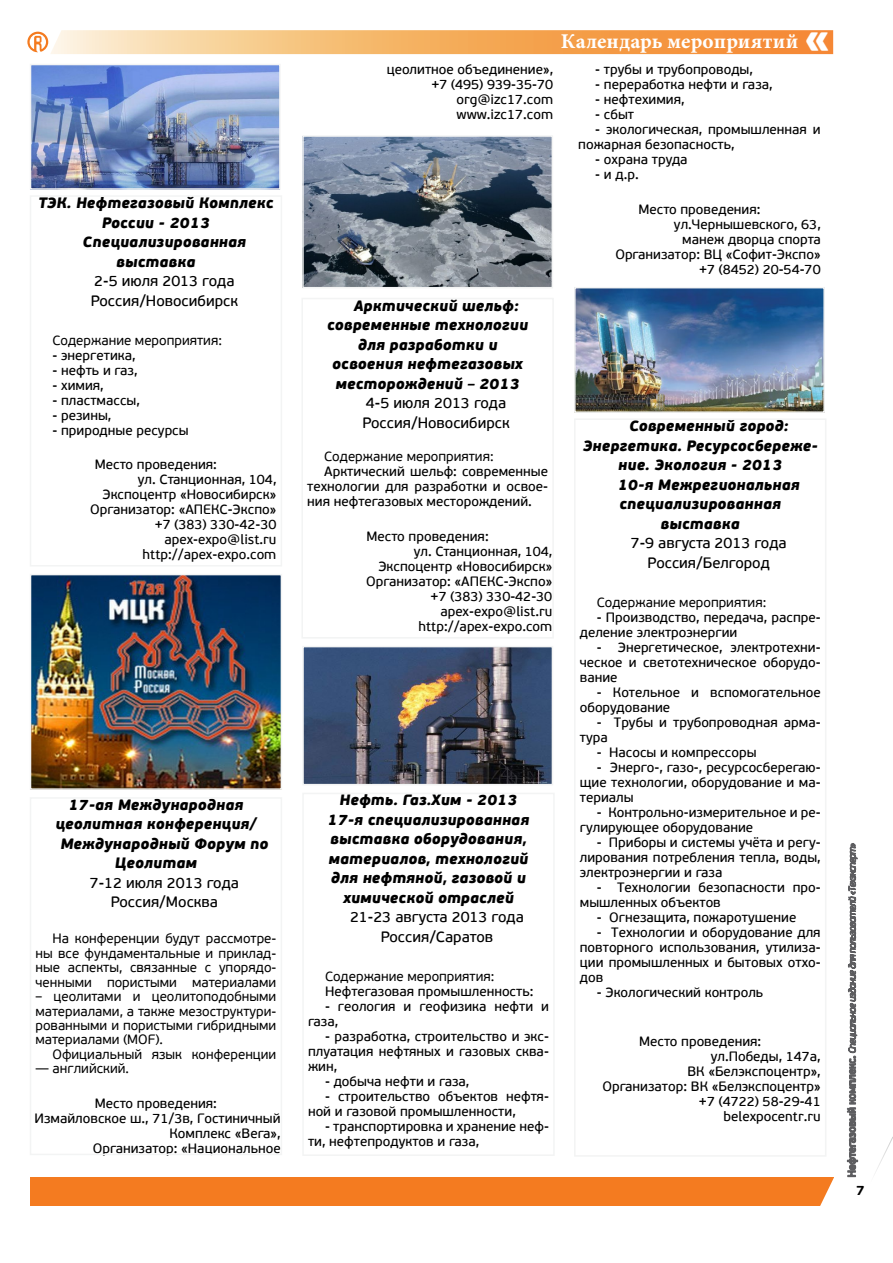
<style>
.page{position:relative;width:893px;height:1263px;background:#fff}
.page>*{position:absolute;margin:0;border:0;box-sizing:border-box;transform-origin:0 0}
.t1{font:21px "Minion Pro Bold Capt";letter-spacing:.01em;color:#fff}
.t2{font:italic 900 15px/19.5px "PF Beau Sans Pro";color:#000;text-align:center}
.t3{font:15px/19.5px "PF Beau Sans Pro Bbook";color:#000;text-align:center}
.t4{font:13.5px/15px "PF Beau Sans Pro Bbook";color:#000}
.t5{font:13.5px/14.4px "PF Beau Sans Pro";color:#000;text-align:justify}
.t6{font:700 13.5px "PF Beau Sans Pro";color:#000}
</style>
<div class="page">
<div style="left:30px;top:1177px;width:803px;height:28px;background:#f47b20"></div>
<svg style="left:815px;top:843px;width:78px;height:363px"></svg>
<img style="left:305px;top:138px;width:245px;height:147px">
<div style="left:302px;top:135px;width:251px;height:153px;border:2px solid #f3f4f4"></div>
<div style="left:301px;top:298px;width:253px;height:341px;border:2px solid #f3f4f4"></div>
<img style="left:33px;top:67px;width:245px;height:120px">
<div style="left:30px;top:64px;width:251px;height:126px;border:2px solid #f3f4f4"></div>
<div style="left:30px;top:195px;width:252px;height:371px;border:2px solid #f3f4f4"></div>
<img style="left:33px;top:577px;width:246px;height:210px">
<div style="left:30px;top:574px;width:252px;height:216px;border:2px solid #f3f4f4"></div>
<div style="left:30px;top:797px;width:252px;height:358px;border:2px solid #f3f4f4"></div>
<img style="left:305px;top:649px;width:245px;height:133px">
<div style="left:302px;top:646px;width:251px;height:139px;border:2px solid #f3f4f4"></div>
<div style="left:302px;top:793px;width:253px;height:363px;border:2px solid #f3f4f4"></div>
<img style="left:577px;top:290px;width:245px;height:120px">
<div style="left:574px;top:287px;width:251px;height:126px;border:2px solid #f3f4f4"></div>
<div style="left:574px;top:418px;width:252px;height:739px;border:2px solid #f3f4f4"></div>
<svg style="left:27px;top:30px;width:806px;height:24px;background:#f6b571"></svg>
<p class="t2" style="left:38px;top:193px;width:237px">ТЭК. Нефтегазовый Комплекс</p>
<p class="t2" style="left:102px;top:213px;width:110px">России - 2013</p>
<p class="t2" style="left:83px;top:232px;width:165px">Специализированная</p>
<p class="t2" style="left:116px;top:252px;width:81px">выставка</p>
<p class="t3" style="left:91px;top:271px;width:149px;text-align:left">2-5 июля 2013 года<br>Россия/Новосибирск</p>
<p class="t5" style="left:53px;top:333px;width:171px">Содержание мероприятия:</p>
<p class="t4" style="left:53px;top:348px;width:84px">- энергетика,</p>
<p class="t4" style="left:53px;top:363px;width:86px">- нефть и газ,</p>
<p class="t4" style="left:53px;top:378px;width:53px">- химия,</p>
<p class="t4" style="left:53px;top:393px;width:89px">- пластмассы,</p>
<p class="t4" style="left:53px;top:408px;width:60px">- резины,</p>
<p class="t4" style="left:53px;top:423px;width:138px">- природные ресурсы</p>
<p class="t4" style="left:95px;top:457px;width:124px">Место проведения:</p>
<p class="t4" style="left:138px;top:472px;width:140px">ул. Станционная, 104,</p>
<p class="t4" style="left:102px;top:487px;width:175px">Экспоцентр «Новосибирск»</p>
<p class="t4" style="left:90px;top:502px;width:188px">Организатор: «АПЕКС-Экспо»</p>
<p class="t4" style="left:155px;top:517px;width:123px">+7 (383) 330-42-30</p>
<p class="t4" style="left:164px;top:532px;width:113px">apex-expo@list.ru</p>
<p class="t4" style="left:143px;top:547px;width:135px">http://apex-expo.com</p>
<p class="t2" style="left:68px;top:795px;width:177px">17-ая Международная</p>
<p class="t2" style="left:55px;top:815px;width:203px">цеолитная конференция/</p>
<p class="t2" style="left:60px;top:834px;width:210px">Международный Форум по</p>
<p class="t2" style="left:115px;top:854px;width:84px">Цеолитам</p>
<p class="t3" style="left:90px;top:873px;width:151px">7-12 июля 2013 года<br>Россия/Москва</p>
<p class="t5" style="left:36px;top:932px;width:242px;text-indent:17px">На конференции будут рассмотре&shy;ны все фундаментальные и приклад&shy;ные аспекты, связанные с упорядо&shy;ченными пористыми материалами</p>
<p class="t5" style="left:36px;top:989px;width:242px">– цеолитами и цеолитоподобными материалами, а также мезоструктури&shy;рованными и пористыми гибридными материалами (MOF).</p>
<p class="t5" style="left:53px;top:1047px;width:225px">Официальный язык конференции</p>
<p class="t5" style="left:36px;top:1061px;width:95px">— английский.</p>
<p class="t4" style="left:95px;top:1096px;width:124px">Место проведения:</p>
<p class="t4" style="left:35px;top:1111px;width:248px">Измайловское ш., 71/3в, Гостиничный</p>
<p class="t4" style="left:169px;top:1126px;width:113px">Комплекс «Вега»,</p>
<p class="t4" style="left:93px;top:1141px;width:189px">Организатор: «Национальное</p>
<p class="t4" style="left:387px;top:63px;width:168px;text-align:right">цеолитное объединение», +7 (495) 939-35-70 org@izc17.com www.izc17.com</p>
<h1 class="t1" style="left:561px;top:27px;width:239px">Календарь мероприятий</h1>
<p class="t4" style="left:595px;top:63px;width:159px">- трубы и трубопроводы,</p>
<p class="t4" style="left:595px;top:78px;width:179px">- переработка нефти и газа,</p>
<p class="t4" style="left:595px;top:93px;width:91px">- нефтехимия,</p>
<p class="t4" style="left:595px;top:108px;width:40px">- сбыт</p>
<p class="t4" style="left:578px;top:123px;width:244px;text-indent:17px">- экологическая, промышленная и пожарная безопасность,</p>
<p class="t4" style="left:595px;top:153px;width:94px">- охрана труда</p>
<p class="t4" style="left:595px;top:168px;width:45px">- и д.р.</p>
<p class="t4" style="left:638px;top:202px;width:124px">Место проведения:</p>
<p class="t4" style="left:674px;top:217px;width:148px">ул.Чернышевского, 63,</p>
<p class="t4" style="left:682px;top:232px;width:140px">манеж дворца спорта</p>
<p class="t4" style="left:615px;top:247px;width:207px">Организатор: ВЦ «Софит-Экспо»</p>
<p class="t4" style="left:699px;top:262px;width:123px">+7 (8452) 20-54-70</p>
<p class="t2" style="left:354px;top:296px;width:166px">Арктический шельф:</p>
<p class="t2" style="left:327px;top:315px;width:203px">современные технологии</p>
<p class="t2" style="left:358px;top:335px;width:141px">для разработки и</p>
<p class="t2" style="left:332px;top:354px;width:192px">освоения нефтегазовых</p>
<p class="t2" style="left:336px;top:374px;width:186px">месторождений – 2013</p>
<p class="t3" style="left:362px;top:394px;width:149px;text-align:left">4-5 июля 2013 года<br>Россия/Новосибирск</p>
<p class="t5" style="left:324px;top:450px;width:171px">Содержание мероприятия:</p>
<p class="t4" style="left:307px;top:465px;width:242px;text-align:justify;text-indent:17px">Арктический шельф: современные технологии для разработки и освое&shy;ния нефтегазовых месторождений.</p>
<p class="t4" style="left:367px;top:529px;width:124px">Место проведения:</p>
<p class="t4" style="left:414px;top:544px;width:140px">ул. Станционная, 104,</p>
<p class="t4" style="left:378px;top:559px;width:175px">Экспоцентр «Новосибирск»</p>
<p class="t4" style="left:366px;top:574px;width:188px">Организатор: «АПЕКС-Экспо»</p>
<p class="t4" style="left:431px;top:589px;width:123px">+7 (383) 330-42-30</p>
<p class="t4" style="left:440px;top:604px;width:113px">apex-expo@list.ru</p>
<p class="t4" style="left:419px;top:619px;width:135px">http://apex-expo.com</p>
<p class="t2" style="left:328px;top:791px;width:203px">Нефть. Газ.Хим - 2013<br>17-я специализированная выставка оборудования, материалов, технологий для нефтяной, газовой и химической отраслей</p>
<p class="t3" style="left:350px;top:908px;width:175px">21-23 августа 2013 года<br>Россия/Саратов</p>
<p class="t5" style="left:325px;top:969px;width:171px">Содержание мероприятия:</p>
<p class="t4" style="left:325px;top:984px;width:210px">Нефтегазовая промышленность:</p>
<p class="t4" style="left:308px;top:999px;width:242px;text-indent:17px">- геология и геофизика нефти и газа,</p>
<p class="t4" style="left:308px;top:1029px;width:242px;text-align:justify;text-indent:17px">- разработка, строительство и экс&shy;плуатация нефтяных и газовых сква&shy;жин,</p>
<p class="t4" style="left:325px;top:1074px;width:146px">- добыча нефти и газа,</p>
<p class="t4" style="left:308px;top:1089px;width:242px;text-indent:17px">- строительство объектов нефтя&shy;ной и газовой промышленности,</p>
<p class="t4" style="left:308px;top:1119px;width:242px;text-indent:17px">- транспортировка и хранение неф&shy;ти, нефтепродуктов и газа,</p>
<p class="t2" style="left:629px;top:416px;width:161px">Современный город:</p>
<p class="t2" style="left:583px;top:436px;width:237px">Энергетика. Ресурсосбереже-</p>
<p class="t2" style="left:618px;top:455px;width:165px">ние. Экология - 2013</p>
<p class="t2" style="left:618px;top:475px;width:184px">10-я Межрегиональная</p>
<p class="t2" style="left:619px;top:494px;width:163px">специализированная</p>
<p class="t2" style="left:661px;top:514px;width:81px">выставка</p>
<p class="t3" style="left:631px;top:534px;width:157px">7-9 августа 2013 года<br>Россия/Белгород</p>
<p class="t5" style="left:597px;top:595px;width:171px">Содержание мероприятия:</p>
<p class="t4" style="left:580px;top:610px;width:242px;text-indent:17px">- Производство, передача, распре&shy;деление электроэнергии</p>
<p class="t4" style="left:580px;top:640px;width:242px;text-align:justify;text-indent:17px">- Энергетическое, электротехни&shy;ческое и светотехническое оборудо&shy;вание</p>
<p class="t4" style="left:580px;top:685px;width:242px;text-indent:17px">- Котельное и вспомогательное оборудование</p>
<p class="t4" style="left:580px;top:715px;width:242px;text-indent:17px">- Трубы и трубопроводная арма&shy;тура</p>
<p class="t4" style="left:597px;top:745px;width:161px">- Насосы и компрессоры</p>
<p class="t4" style="left:580px;top:760px;width:242px;text-align:justify;text-indent:17px">- Энерго-, газо-, ресурсосберегаю&shy;щие технологии, оборудование и ма&shy;териалы</p>
<p class="t4" style="left:580px;top:805px;width:242px;text-indent:17px">- Контрольно-измерительное и ре&shy;гулирующее оборудование</p>
<p class="t4" style="left:580px;top:835px;width:242px;text-align:justify;text-indent:17px">- Приборы и системы учёта и регу&shy;лирования потребления тепла, воды, электроэнергии и газа</p>
<p class="t4" style="left:580px;top:880px;width:242px;text-indent:17px">- Технологии безопасности про&shy;мышленных объектов</p>
<p class="t4" style="left:597px;top:910px;width:201px">- Огнезащита, пожаротушение</p>
<p class="t4" style="left:580px;top:925px;width:242px;text-align:justify;text-indent:17px">- Технологии и оборудование для повторного использования, утилиза&shy;ции промышленных и бытовых отхо&shy;дов</p>
<p class="t4" style="left:597px;top:985px;width:168px">- Экологический контроль</p>
<p class="t4" style="left:639px;top:1034px;width:124px">Место проведения:</p>
<p class="t4" style="left:711px;top:1049px;width:111px">ул.Победы, 147а,</p>
<p class="t4" style="left:687px;top:1064px;width:135px">ВК «Белэкспоцентр»,</p>
<p class="t4" style="left:602px;top:1079px;width:220px">Организатор: ВК «Белэкспоцентр»</p>
<p class="t4" style="left:699px;top:1094px;width:123px">+7 (4722) 58-29-41</p>
<p class="t4" style="left:724px;top:1109px;width:99px">belexpocentr.ru</p>
<p class="t6" style="left:856px;top:1182px;width:10px">7</p>
</div>
